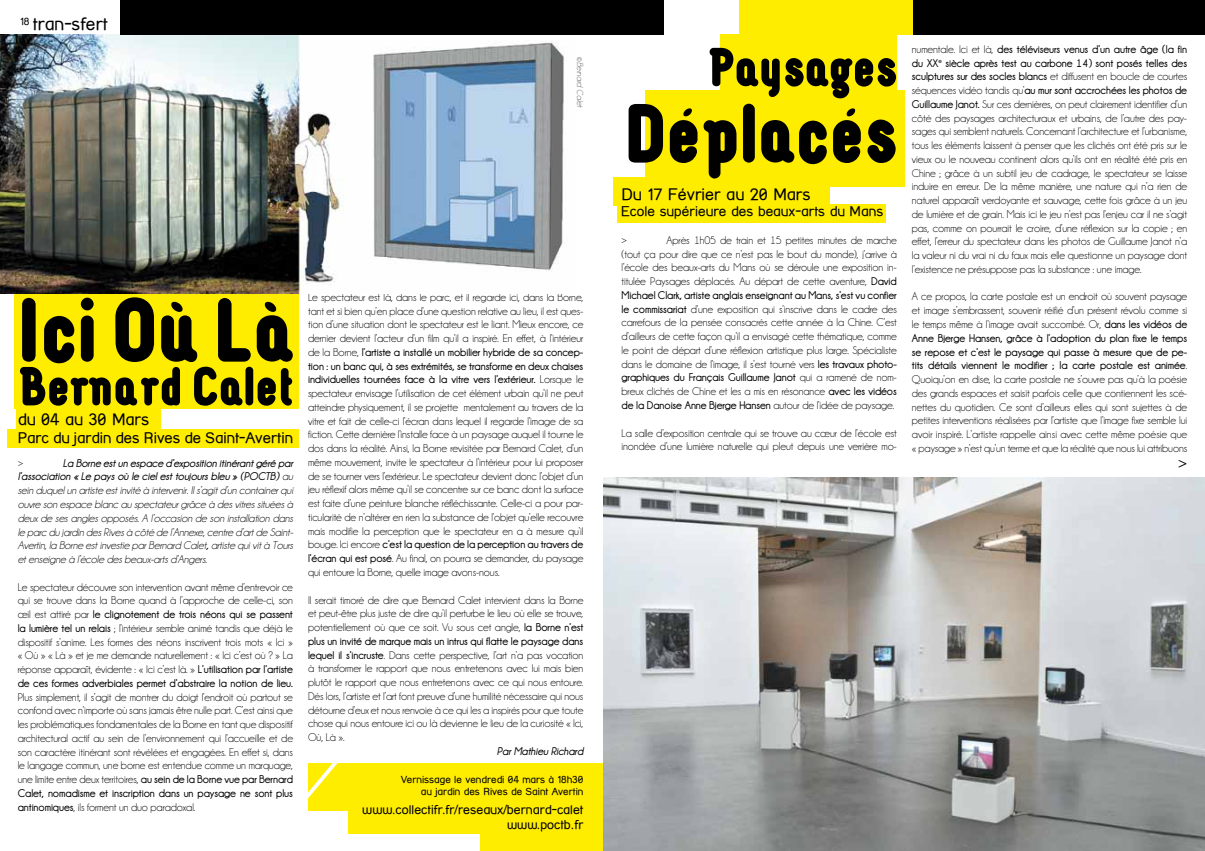
<style>
.page{position:relative;width:1205px;height:851px;background:#fff}
.page>*{position:absolute;margin:0;border:0;box-sizing:border-box;transform-origin:0 0}
.t1{font:91.25px "Luco Sans 923";color:#000}
.t2{font:83.75px "Luco Sans 923";color:#000}
.t3{font:55px "Luco Sans 923";color:#000}
.t4{font:17.5px "Street Corner";color:#000}
.t5{font:16.25px "Street Corner";color:#000}
.t6{font:15px "Street Corner";color:#000}
.t7{font:15px "Century Gothic";color:#000}
.t8{font:13.75px "Street Corner";color:#000}
.t9{font:12.5px/15px "Street Corner";color:#000;text-align:right}
.t10{font:11.25px/13.8px "Champagne&Limousines";letter-spacing:-.01em;color:#000;text-align:justify}
.t11{font:italic 11.25px/13.8px "Champagne&Limousines";letter-spacing:-.01em;color:#000;text-align:justify}
.t12{font:italic 700 11.25px "Champagne&Limousines";letter-spacing:-.01em;color:#000}
.t13{font:10px/12px "Street Corner";color:#000;text-align:right}
.t14{font:italic 8.75px "Champagne&Limousines";color:#5d5d5f}
.s1{font-weight:700}
</style>
<div class="page">
<div style="left:720px;top:35px;width:177px;height:79px;background:#ffed00"></div>
<div style="left:739px;top:0;width:201px;height:35px;background:#ffed00"></div>
<div style="left:913px;top:0;width:292px;height:34px;background:#000"></div>
<div style="left:14px;top:293px;width:285px;height:115px;background:#ffed00"></div>
<div style="left:645px;top:90px;width:259px;height:96px;background:#ffed00"></div>
<div style="left:308px;top:763px;width:294px;height:48px;background:#ffed00"></div>
<div style="left:348px;top:800px;width:254px;height:33px;background:#ffed00"></div>
<div style="left:480px;top:820px;width:122px;height:30px;background:#ffed00"></div>
<div style="left:16px;top:401px;width:145px;height:29px;background:#ffed00"></div>
<div style="left:613px;top:177px;width:216px;height:29px;background:#ffed00"></div>
<div style="left:8px;top:429px;width:291px;height:19px;background:#ffed00"></div>
<div style="left:617px;top:204px;width:269px;height:19px;background:#ffed00"></div>
<img style="left:0;top:35px;width:564px;height:258px">
<img style="left:604px;top:477px;width:601px;height:373px">
<svg style="left:308px;top:763px;width:54px;height:71px"></svg>
<svg style="left:171px;top:301px;width:12px;height:11px"></svg>
<svg style="left:264px;top:301px;width:13px;height:11px"></svg>
<svg style="left:683px;top:108px;width:9px;height:9px"></svg>
<svg style="left:846px;top:108px;width:10px;height:9px"></svg>
<div style="left:120px;top:0;width:544px;height:35px;background:#000"></div>
<h3 class="t4" style="left:20px;top:14px;width:89px"><sup>18</sup> tran-sfert</h3>
<p class="t14" style="left:585px;top:57px;width:52px;rotate:90deg">©Bernard Calet</p>
<h1 class="t1" style="left:18px;top:284px;width:277px">Ici Ou La</h1>
<h3 class="t3" style="left:18px;top:358px;width:276px">Bernard Calet</h3>
<h3 class="t5" style="left:18px;top:410px;width:133px">du 04 au 30 Mars</h3>
<h3 class="t6" style="left:18px;top:429px;width:277px">Parc du jardin des Rives de Saint-Avertin</h3>
<p class="t11" style="left:18px;top:456px;width:7px">&gt;</p>
<p class="t11" style="left:18px;top:456px;width:277px;text-indent:45px"><span class="s1">La Borne est un espace d’exposition itinérant géré par l’association « Le pays où le ciel est toujours bleu » (POCTB)</span> au sein duquel un artiste est invité à intervenir. Il s’agit d’un container qui ouvre son espace blanc au spectateur grâce à des vitres situées à deux de ses angles opposés. A l’occasion de son installation dans le parc du jardin des Rives à côté de l’Annexe, centre d’art de Saint-Avertin, la Borne est investie par Bernard Calet<span class="s1">,</span> artiste qui vit à Tours et enseigne à l’école des beaux-arts d’Angers.</p>
<p class="t10" style="left:18px;top:579px;width:277px">Le spectateur découvre son intervention avant même d’entrevoir ce qui se trouve dans la Borne quand à l’approche de celle-ci, son œil est attiré par <span class="s1">le clignotement de trois néons qui se passent la lumière tel un relais</span> ; l’intérieur semble animé tandis que déjà le dispositif s’anime. Les formes des néons inscrivent trois mots « Ici » « Où » « Là » et je me demande naturellement : « Ici c’est où ? » La réponse apparaît, évidente : « Ici c’est là. » <span class="s1">L’utilisation par l’artiste de ces formes adverbiales permet d’abstraire la notion de lieu.</span></p>
<p class="t10" style="left:18px;top:689px;width:277px">Plus simplement, il s’agit de montrer du doigt l’endroit où partout se confond avec n’importe où sans jamais être nulle part. C’est ainsi que les problématiques fondamentales de la Borne en tant que dispositif architectural actif au sein de l’environnement qui l’accueille et de son caractère itinérant sont révélées et engagées. En effet si, dans le langage commun, une borne est entendue comme un marquage, une limite entre deux territoires, <span class="s1">au sein de la Borne vue par Bernard Calet, nomadisme et inscription dans un paysage ne sont plus antinomiques</span>, ils forment un duo paradoxal.</p>
<p class="t10" style="left:308px;top:290px;width:277px">Le spectateur est là, dans le parc, et il regarde ici, dans la Borne, tant et si bien qu’en place d’une question relative au lieu, il est ques&shy;tion d’une situation dont le spectateur est le liant. Mieux encore, ce dernier devient l’acteur d’un film qu’il a inspiré. En effet, à l’intérieur de la Borne, <span class="s1">l’artiste a installé un mobilier hybride de sa concep&shy;tion : un banc qui, à ses extrémités, se transforme en deux chaises individuelles tournées face à la vitre vers l’extérieur.</span> Lorsque le spectateur envisage l’utilisation de cet élément urbain qu’il ne peut atteindre physiquement, il se projette mentalement au travers de la vitre et fait de celle-ci l’écran dans lequel il regarde l’image de sa fiction. Cette dernière l’installe face à un paysage auquel il tourne le dos dans la réalité. Ainsi, la Borne revisitée par Bernard Calet, d’un même mouvement, invite le spectateur à l’intérieur pour lui proposer de se tourner vers l’extérieur. Le spectateur devient donc l’objet d’un jeu réflexif alors même qu’il se concentre sur ce banc dont la surface est faite d’une peinture blanche réfléchissante. Celle-ci a pour par&shy;ticularité de n’altérer en rien la substance de l’objet qu’elle recouvre mais modifie la perception que le spectateur en a à mesure qu’il bouge. Ici encore <span class="s1">c’est la question de la perception au travers de l’écran qui est posé</span>. Au final, on pourra se demander, du paysage qui entoure la Borne, quelle image avons-nous.</p>
<p class="t10" style="left:308px;top:592px;width:277px">Il serait timoré de dire que Bernard Calet intervient dans la Borne et peut-être plus juste de dire qu’il perturbe le lieu où elle se trouve, potentiellement où que ce soit. Vu sous cet angle, <span class="s1">la Borne n’est plus un invité de marque mais un intrus qui flatte le paysage dans lequel il s’incruste</span>. Dans cette perspective, l’art n’a pas vocation à transformer le rapport que nous entretenons avec lui mais bien plutôt le rapport que nous entretenons avec ce qui nous entoure.<br>Dés lors, l’artiste et l’art font preuve d’une humilité nécessaire qui nous détourne d’eux et nous renvoie à ce qui les a inspirés pour que toute chose qui nous entoure ici ou là devienne le lieu de la curiosité « Ici, Où, Là ».</p>
<p class="t12" style="left:497px;top:744px;width:88px">Par Mathieu Richard</p>
<p class="t13" style="left:401px;top:773px;width:184px">Vernissage le vendredi 04 mars à 18h30 au jardin des Rives de Saint Avertin</p>
<p class="t9" style="left:362px;top:802px;width:223px">www.collectifr.fr/reseaux/bernard-calet www.poctb.fr</p>
<h3 class="t3" style="left:708px;top:39px;width:190px">Paysages</h3>
<h2 class="t2" style="left:623px;top:91px;width:275px">Deplaces</h2>
<h3 class="t5" style="left:621px;top:185px;width:191px">Du 17 Février au 20 Mars</h3>
<p class="t8" style="left:621px;top:204px;width:263px">Ecole supérieure des beaux-arts du Mans</p>
<p class="t10" style="left:621px;top:233px;width:7px">&gt;</p>
<p class="t10" style="left:621px;top:233px;width:277px;text-indent:45px">Après 1h05 de train et 15 petites minutes de marche (tout ça pour dire que ce n’est pas le bout du monde), j’arrive à l’école des beaux-arts du Mans où se déroule une exposition in&shy;titulée Paysages déplacés. Au départ de cette aventure, <span class="s1">David Michael Clark, artiste anglais enseignant au Mans, s’est vu confier le commissariat</span> d’une exposition qui s’inscrive dans le cadre des carrefours de la pensée consacrés cette année à la Chine. C’est d’ailleurs de cette façon qu’il a envisagé cette thématique, comme le point de départ d’une réflexion artistique plus large. Spécialiste dans le domaine de l’image, il s’est tourné vers <span class="s1">les travaux photo&shy;graphiques du Français Guillaume Janot</span> qui a ramené de nom&shy;breux clichés de Chine et les a mis en résonance <span class="s1">avec les vidéos de la Danoise Anne Bjerge Hansen</span> autour de l’idée de paysage.</p>
<p class="t10" style="left:621px;top:426px;width:277px">La salle d’exposition centrale qui se trouve au cœur de l’école est inondée d’une lumière naturelle qui pleut depuis une verrière mo-</p>
<p class="t10" style="left:912px;top:42px;width:277px">numentale. Ici et là, <span class="s1">des téléviseurs venus d’un autre âge (la fin du XX</span><sup>e</sup> <span class="s1">siècle après test au carbone 14) sont posés telles des sculptures sur des socles blancs</span> et diffusent en boucle de courtes séquences vidéo tandis qu’<span class="s1">au mur sont accrochées les photos de Guillaume Janot.</span> Sur ces dernières, on peut clairement identifier d’un côté des paysages architecturaux et urbains, de l’autre des pay&shy;sages qui semblent naturels. Concernant l’architecture et l’urbanisme, tous les éléments laissent à penser que les clichés ont été pris sur le vieux ou le nouveau continent alors qu’ils ont en réalité été pris en Chine ; grâce à un subtil jeu de cadrage, le spectateur se laisse induire en erreur. De la même manière, une nature qui n’a rien de naturel apparaît verdoyante et sauvage, cette fois grâce à un jeu de lumière et de grain. Mais ici le jeu n’est pas l’enjeu car il ne s’agit pas, comme on pourrait le croire, d’une réflexion sur la copie ; en effet, l’erreur du spectateur dans les photos de Guillaume Janot n’a la valeur ni du vrai ni du faux mais elle questionne un paysage dont l’existence ne présuppose pas la substance : une image.</p>
<p class="t10" style="left:912px;top:290px;width:277px">A ce propos, la carte postale est un endroit où souvent paysage et image s’embrassent, souvenir réifié d’un présent révolu comme si le temps même à l’image avait succombé. Or, <span class="s1">dans les vidéos de Anne Bjerge Hansen, grâce à l’adoption du plan fixe le temps se repose et c’est le paysage qui passe à mesure que de pe&shy;tits détails viennent le modifier ; la carte postale est animée</span>.<br>Quoiqu’on en dise, la carte postale ne s’ouvre pas qu’à la poésie des grands espaces et saisit parfois celle que contiennent les scé&shy;nettes du quotidien. Ce sont d’ailleurs elles qui sont sujettes à de petites interventions réalisées par l’artiste que l’image fixe semble lui avoir inspiré. L’artiste rappelle ainsi avec cette même poésie que « paysage » n’est qu’un terme et que la réalité que nous lui attribuons</p>
<h3 class="t7" style="left:1178px;top:454px;width:11px">&gt;</h3>
</div>
